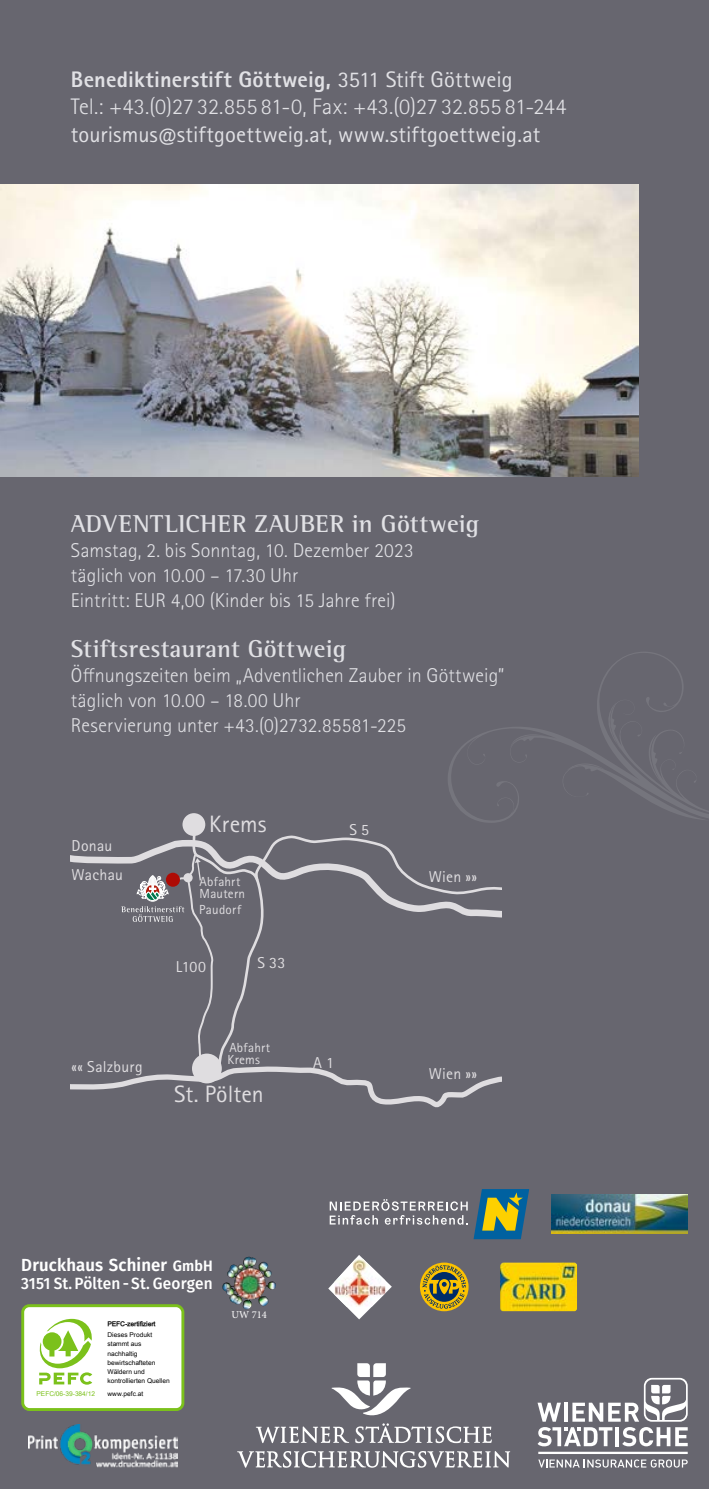
<style>
.page{position:relative;width:709px;height:1489px;background:#fff}
.page>*{position:absolute;margin:0;border:0;box-sizing:border-box;transform-origin:0 0}
.t1{font:700 25px "Rotis Semi Serif Pro";letter-spacing:.01em;color:#e1e1e5}
.t2{font:23.75px "Rotis Sans Serif";color:#dfdde0}
.t3{font:300 22.5px/27.5px "Rotis Sans Serif Pro";color:#e1e1e5}
.t4{font:22.5px "Rotis Sans Serif Pro";letter-spacing:.005em;color:#e1e1e5}
.t5{font:300 20px/25px "Rotis Sans Serif Pro";letter-spacing:.005em;color:#e1e1e5}
.t6{font:600 17.5px "Fira Sans";letter-spacing:.01em;color:#fff;scale:.96 1}
.t7{font:500 16.25px "Fira Sans";letter-spacing:.01em;color:#fff;scale:.95 1}
.t8{font:15.75px "Rotis Sans Serif";letter-spacing:.015em;color:#dfdde0}
.t9{font:13.25px/11.8px "Rotis Sans Serif";letter-spacing:.02em;color:#dfdde0}
.t10{font:10.5px "Minion Pro";color:#fff}
.t11{font:6.5px/9.2px "Arial Unicode MS";color:#000}
.t12{font:6.5px "Arial Unicode MS";color:#7bc11b}
.t13{font:6.5px "Cairo Font 1 0";color:#000}
.s1{font-weight:800}
.s2{font-weight:400}
.s3{font-size:15px}
</style>
<div class="page">
<div style="left:0;top:0;width:709px;height:1488px;background:#67666f"></div>
<img style="left:0;top:184px;width:638px;height:293px">
<div style="left:182px;top:813px;width:23px;height:23px;background:#dfdde0;border-radius:50%"></div>
<svg style="left:71px;top:831px;width:430px;height:277px"></svg>
<svg style="left:448px;top:652px;width:261px;height:170px"></svg>
<svg style="left:331px;top:1363px;width:80px;height:53px"></svg>
<svg style="left:256px;top:1426px;width:92px;height:16px"></svg>
<svg style="left:355px;top:1423px;width:137px;height:19px"></svg>
<svg style="left:237px;top:1451px;width:273px;height:16px"></svg>
<hr style="left:538px;top:1451px;width:149px;height:2px;background:#fff">
<svg style="left:538px;top:1459px;width:149px;height:8px"></svg>
<svg style="left:537px;top:1377px;width:150px;height:69px"></svg>
<img style="left:500px;top:1262px;width:77px;height:48px">
<svg style="left:420px;top:1262px;width:48px;height:49px"></svg>
<svg style="left:328px;top:1255px;width:64px;height:64px"></svg>
<img style="left:334px;top:1258px;width:51px;height:48px">
<img style="left:552px;top:1194px;width:135px;height:39px">
<svg style="left:330px;top:1189px;width:199px;height:50px"></svg>
<img style="left:237px;top:1256px;width:12px;height:16px">
<img style="left:28px;top:1424px;width:149px;height:44px">
<div style="left:23px;top:1305px;width:160px;height:104px;background:#fff;border-radius:7px"></div>
<div style="left:21px;top:1304px;width:163px;height:106px;border:3px solid #7bc11b;border-radius:7px"></div>
<svg style="left:39px;top:1318px;width:54px;height:66px"></svg>
<p class="t3" style="left:71px;top:66px;width:497px"><span class="s1">Benediktinerstift Göttweig,</span> <span class="s2">3511 Stift Göttweig<br></span>Tel.: +43.(0)27 32.855 81-0, Fax: +43.(0)27 32.855 81-244</p>
<p class="t4" style="left:71px;top:121px;width:471px">tourismus@stiftgoettweig.at, www.stiftgoettweig.at</p>
<p class="t1" style="left:71px;top:508px;width:410px">ADVENTLICHER ZAUBER in Göttweig</p>
<p class="t5" style="left:71px;top:537px;width:344px">Samstag, 2. bis Sonntag, 10. Dezember 2023 täglich von 10.00 – 17.30 Uhr<br>Eintritt: EUR 4,00 (Kinder bis 15 Jahre frei)</p>
<p class="t1" style="left:71px;top:633px;width:277px">Stiftsrestaurant Göttweig</p>
<p class="t5" style="left:71px;top:662px;width:435px">Öffnungszeiten beim „Adventlichen Zauber in Göttweig” täglich von 10.00 – 18.00 Uhr<br>Reservierung unter +43.(0)2732.85581-225</p>
<p class="t8" style="left:72px;top:836px;width:42px">Donau</p>
<p class="t8" style="left:72px;top:865px;width:53px">Wachau</p>
<p class="t8" style="left:72px;top:1057px;width:72px">«« Salzburg</p>
<p class="t2" style="left:209px;top:809px;width:59px">Krems</p>
<p class="t9" style="left:199px;top:875px;width:47px">Abfahrt<br>Mautern</p>
<p class="t9" style="left:199px;top:903px;width:43px">Paudorf</p>
<p class="t8" style="left:176px;top:957px;width:32px">L100</p>
<p class="t8" style="left:257px;top:953px;width:29px">S 33</p>
<p class="t9" style="left:227px;top:1041px;width:44px">Abfahrt<br>Krems</p>
<p class="t2" style="left:174px;top:1079px;width:91px">St. Pölten</p>
<p class="t8" style="left:349px;top:820px;width:21px">S 5</p>
<p class="t8" style="left:313px;top:1053px;width:22px">A 1</p>
<p class="t8" style="left:429px;top:867px;width:50px">Wien »»</p>
<p class="t8" style="left:429px;top:1064px;width:50px">Wien »»</p>
<p class="t6" style="left:21px;top:1250px;width:201px">Druckhaus Schiner <span class="s3">GmbH</span></p>
<p class="t7" style="left:21px;top:1269px;width:203px">3151 St.Pölten - St. Georgen</p>
<p class="t12" style="left:37px;top:1388px;width:60px">PEFC/06-39-384/12</p>
<p class="t13" style="left:107px;top:1319px;width:49px">PEFC-zertifiziert</p>
<p class="t11" style="left:107px;top:1329px;width:64px">Dieses Produkt stammt aus nachhaltig bewirtschafteten<br>Wäldern und kontrollierten Quellen</p>
<p class="t11" style="left:107px;top:1388px;width:37px">www.pefc.at</p>
<p class="t10" style="left:231px;top:1307px;width:37px">UW 714</p>
</div>
